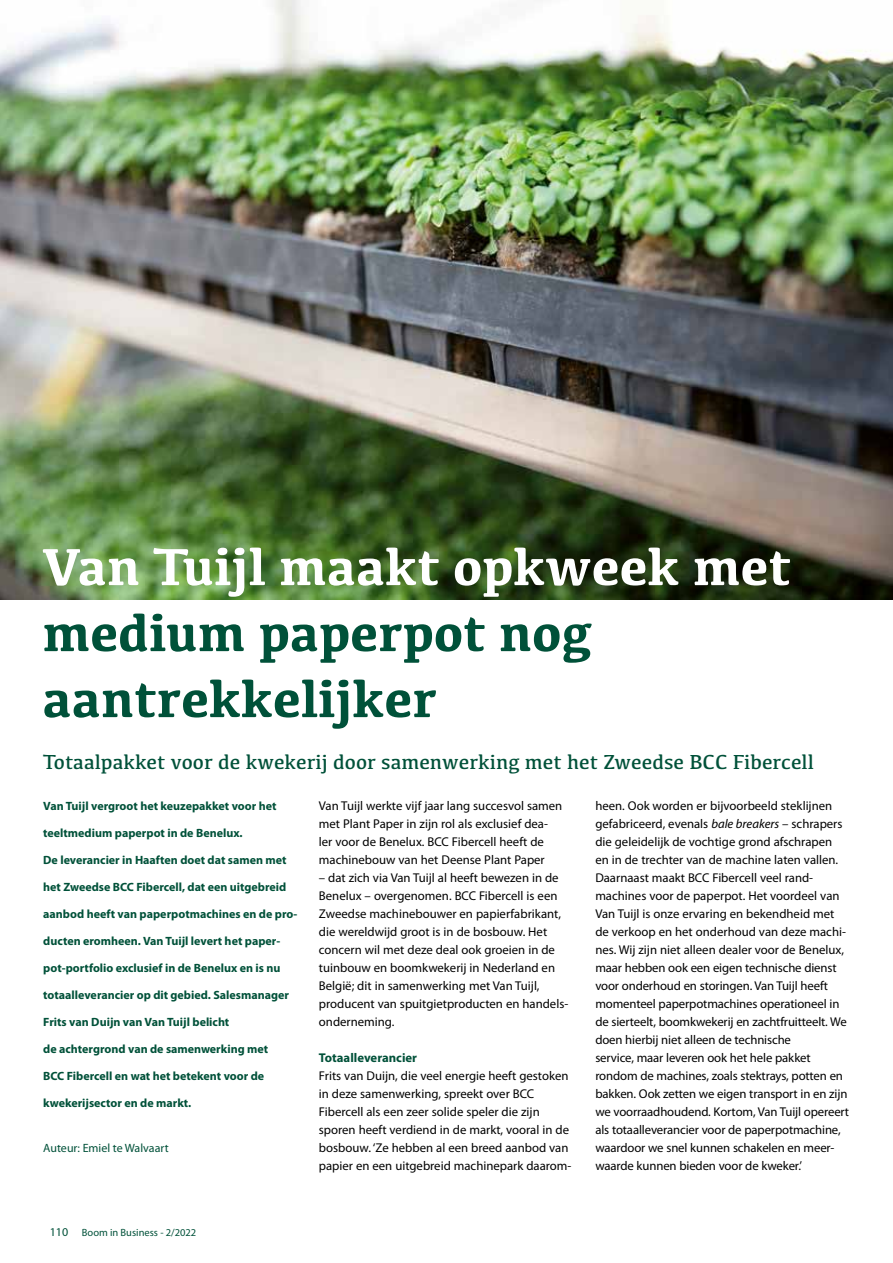
<style>
.page{position:relative;width:893px;height:1263px;background:#fff}
.page>*{position:absolute;margin:0;border:0;box-sizing:border-box;transform-origin:0 0}
.t1{font:700 54px/66px "Kefa";color:#005139}
.t2{font:700 54px "Kefa";color:#fff}
.t3{font:21px "Kefa";color:#005139}
.t4{font:12.75px/18px "Myriad Pro";color:#000}
.t5{font:700 12.75px "Myriad Pro";color:#005139}
.t6{font:700 12px "Myriad Pro";color:#005139}
.t7{font:12px "Myriad Pro";color:#005139}
.t8{font:10.5px "Myriad Pro";color:#005139}
.s1{font-style:italic}
.s2{font-size:12px}
</style>
<div class="page">
<img style="left:0;top:0;width:893px;height:599px">
<h1 class="t2" style="left:43px;top:531px;width:750px">Van Tuijl maakt opkweek met</h1>
<h1 class="t1" style="left:43px;top:597px;width:551px">medium paperpot nog aantrekkelijker</h1>
<h2 class="t3" style="left:43px;top:749px;width:772px">Totaalpakket voor de kwekerij door samenwerking met het Zweedse BCC Fibercell</h2>
<p class="t6" style="left:43px;top:798px;width:235px">Van Tuijl vergroot het keuzepakket voor het</p>
<p class="t6" style="left:43px;top:825px;width:201px">teeltmedium paperpot in de Benelux.</p>
<p class="t6" style="left:43px;top:852px;width:245px">De leverancier in Haaften doet dat samen met</p>
<p class="t6" style="left:43px;top:879px;width:245px">het Zweedse BCC Fibercell, dat een uitgebreid</p>
<p class="t6" style="left:43px;top:906px;width:256px">aanbod heeft van paperpotmachines en de pro-</p>
<p class="t6" style="left:43px;top:933px;width:239px">ducten eromheen. Van Tuijl levert het paper-</p>
<p class="t6" style="left:43px;top:960px;width:239px">pot-portfolio exclusief in de Benelux en is nu</p>
<p class="t6" style="left:43px;top:987px;width:247px">totaalleverancier op dit gebied. Salesmanager</p>
<p class="t6" style="left:43px;top:1014px;width:188px">Frits van Duijn van Van Tuijl belicht</p>
<p class="t6" style="left:43px;top:1041px;width:226px">de achtergrond van de samenwerking met</p>
<p class="t6" style="left:43px;top:1068px;width:222px">BCC Fibercell en wat het betekent voor de</p>
<p class="t6" style="left:43px;top:1095px;width:150px">kwekerijsector en de markt.</p>
<p class="t7" style="left:43px;top:1141px;width:127px">Auteur: Emiel te Walvaart</p>
<p class="t4" style="left:319px;top:797px;width:245px">Van Tuijl werkte vijf jaar lang succesvol samen met Plant Paper in zijn rol als exclusief dea&shy;ler voor de Benelux. BCC Fibercell heeft de machinebouw van het Deense Plant Paper</p>
<p class="t4" style="left:319px;top:869px;width:251px">– dat zich via Van Tuijl al heeft bewezen in de Benelux – overgenomen. BCC Fibercell is een Zweedse machinebouwer en papierfabrikant, die wereldwijd groot is in de bosbouw. Het concern wil met deze deal ook groeien in de tuinbouw en boomkwekerij in Nederland en België; dit in samenwerking met Van Tuijl, producent van spuitgietproducten en handels&shy;onderneming.</p>
<p class="t5" style="left:319px;top:1049px;width:100px">Totaalleverancier</p>
<p class="t4" style="left:319px;top:1067px;width:254px">Frits van Duijn, die veel energie heeft gestoken in deze samenwerking, spreekt over BCC Fibercell als een zeer solide speler die zijn sporen heeft verdiend in de markt, vooral in de bosbouw. ‘Ze hebben al een breed aanbod van papier en een uitgebreid machinepark daarom-</p>
<p class="t4" style="left:595px;top:797px;width:255px">heen. Ook worden er bijvoorbeeld steklijnen gefabriceerd, evenals <span class="s1">bale breakers</span> – schrapers die geleidelijk de vochtige grond afschrapen<br>en in de trechter van de machine laten vallen.<br>Daarnaast maakt BCC Fibercell veel rand&shy;machines voor de paperpot. Het voordeel van Van Tuijl is onze ervaring en bekendheid met de verkoop en het onderhoud van deze machi&shy;nes. Wij zijn niet alleen dealer voor de Benelux, maar hebben ook een eigen technische dienst voor onderhoud en storingen. Van Tuijl heeft momenteel paperpotmachines operationeel in de sierteelt, boomkwekerij en zachtfruitteelt. We doen hierbij niet alleen de technische<br>service, maar leveren ook het hele pakket rondom de machines, zoals stektrays, potten en bakken. Ook zetten we eigen transport in en zijn we voorraadhoudend. Kortom, Van Tuijl opereert als totaalleverancier voor de paperpotmachine, waardoor we snel kunnen schakelen en meer&shy;waarde kunnen bieden voor de kweker.’</p>
<p class="t8" style="left:50px;top:1226px;width:148px"><span class="s2">110</span> Boom in Business - 2/2022</p>
</div>
